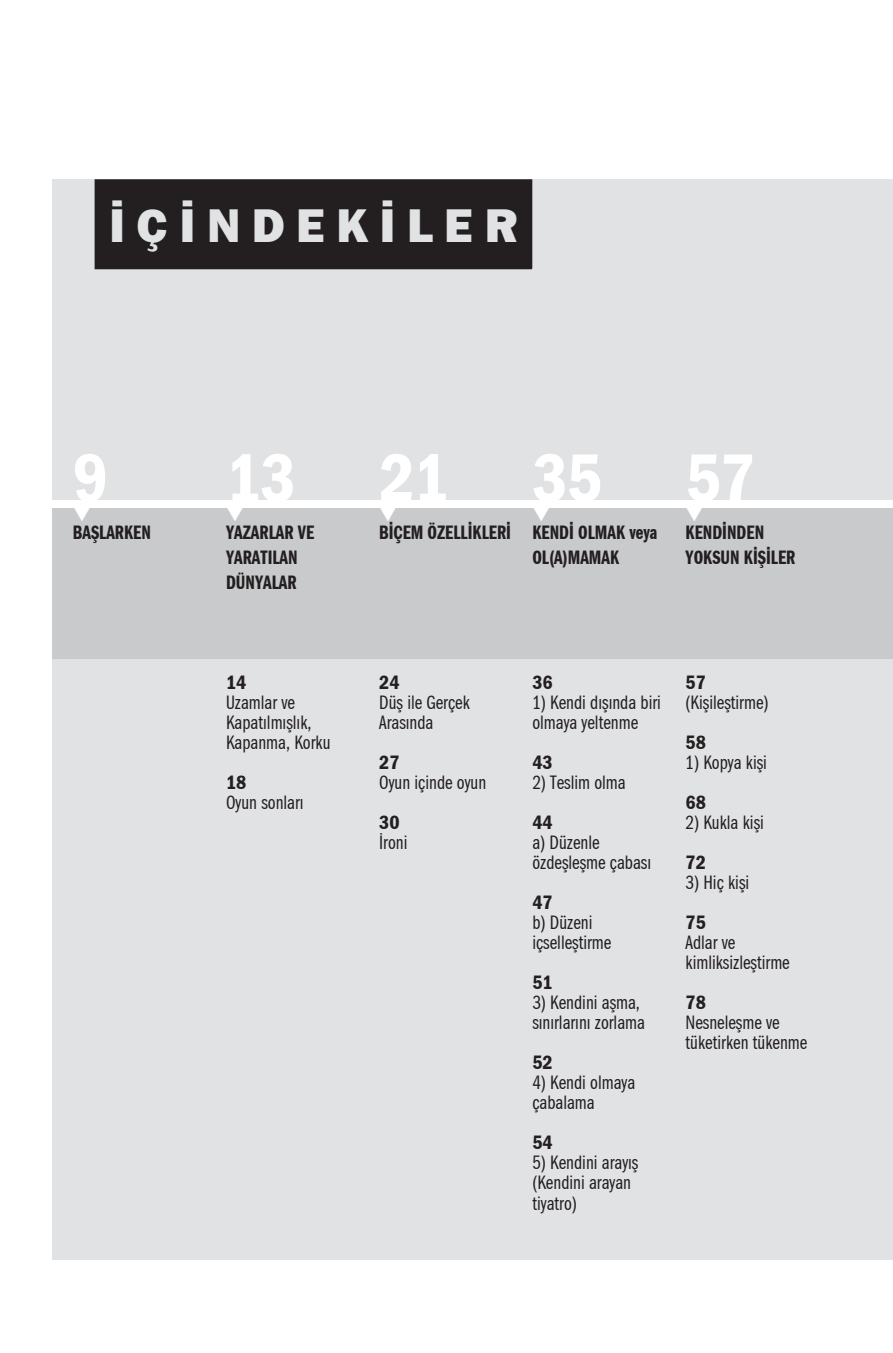
<style>
.page{position:relative;width:893px;height:1353px;background:#fff}
.page>*{position:absolute;margin:0;border:0;box-sizing:border-box;transform-origin:0 0}
.t1{font:70px "Franklin Gothic Demi Cond";letter-spacing:-.02em;color:#fff}
.t2{font:800 47.5px "Franklin Gothic";letter-spacing:.25em;color:#e1e2e4}
.t3{font:20px/20px "Franklin Gothic Book Comp";color:#231f20}
.t4{font:20px/25px "Franklin Gothic Demi Comp";color:#231f20}
.t5{font:20px "Franklin Gothic Demi Cond";color:#231f20}
</style>
<div class="page">
<div style="left:52px;top:179px;width:841px;height:1080px;background:#e1e2e4"></div>
<div style="left:52px;top:508px;width:841px;height:151px;background:#c9cacc"></div>
<div style="left:0;top:500px;width:893px;height:8px;background:#fff"></div>
<div style="left:95px;top:179px;width:437px;height:90px;background:#231f20"></div>
<h2 class="t2" style="left:110px;top:198px;width:409px">İÇİNDEKİLER</h2>
<h1 class="t1" style="left:73px;top:438px;width:37px">9</h1>
<h1 class="t1" style="left:226px;top:438px;width:531px">13 21 35 57</h1>
<p class="t4" style="left:73px;top:520px;width:80px">BAŞLARKEN</p>
<p class="t4" style="left:226px;top:520px;width:90px">YAZARLAR VE<br>YARATILAN<br>DÜNYALAR</p>
<p class="t4" style="left:532px;top:520px;width:127px;text-indent:-153px">BİÇEM ÖZELLİKLERİ KENDİ OLMAK veya<br>OL(A)MAMAK</p>
<p class="t4" style="left:685px;top:520px;width:111px">KENDİNDEN<br>YOKSUN KİŞİLER</p>
<p class="t5" style="left:226px;top:671px;width:22px">14</p>
<p class="t3" style="left:226px;top:693px;width:106px">Uzamlar ve<br>Kapatılmışlık,<br>Kapanma, Korku</p>
<p class="t5" style="left:226px;top:771px;width:22px">18</p>
<p class="t3" style="left:226px;top:793px;width:79px">Oyun sonları</p>
<p class="t5" style="left:379px;top:671px;width:22px">24</p>
<p class="t3" style="left:379px;top:693px;width:92px">Düş ile Gerçek<br>Arasında</p>
<p class="t5" style="left:379px;top:751px;width:22px">27</p>
<p class="t3" style="left:379px;top:773px;width:109px">Oyun içinde oyun</p>
<p class="t5" style="left:379px;top:811px;width:22px">30</p>
<p class="t3" style="left:379px;top:833px;width:30px">İroni</p>
<p class="t5" style="left:532px;top:671px;width:22px">36</p>
<p class="t3" style="left:532px;top:693px;width:130px">1) Kendi dışında biri olmaya yeltenme</p>
<p class="t5" style="left:532px;top:751px;width:22px">43</p>
<p class="t3" style="left:532px;top:773px;width:95px">2) Teslim olma</p>
<p class="t5" style="left:532px;top:811px;width:22px">44</p>
<p class="t3" style="left:532px;top:833px;width:120px">a) Düzenle özdeşleşme çabası</p>
<p class="t5" style="left:532px;top:891px;width:22px">47</p>
<p class="t3" style="left:532px;top:913px;width:81px">b) Düzeni içselleştirme</p>
<p class="t5" style="left:532px;top:971px;width:22px">51</p>
<p class="t3" style="left:532px;top:993px;width:114px">3) Kendini aşma, sınırlarını zorlama</p>
<p class="t5" style="left:532px;top:1051px;width:22px">52</p>
<p class="t3" style="left:532px;top:1073px;width:104px">4) Kendi olmaya çabalama</p>
<p class="t5" style="left:532px;top:1131px;width:22px">54</p>
<p class="t3" style="left:532px;top:1153px;width:107px">5) Kendini arayış (Kendini arayan tiyatro)</p>
<p class="t5" style="left:685px;top:671px;width:22px">57</p>
<p class="t3" style="left:685px;top:693px;width:85px">(Kişileştirme)</p>
<p class="t5" style="left:685px;top:731px;width:22px">58</p>
<p class="t3" style="left:685px;top:753px;width:83px">1) Kopya kişi</p>
<p class="t5" style="left:685px;top:791px;width:22px">68</p>
<p class="t3" style="left:685px;top:813px;width:80px">2) Kukla kişi</p>
<p class="t5" style="left:685px;top:851px;width:22px">72</p>
<p class="t3" style="left:685px;top:873px;width:65px">3) Hiç kişi</p>
<p class="t5" style="left:685px;top:911px;width:22px">75</p>
<p class="t3" style="left:685px;top:933px;width:106px">Adlar ve kimliksizleştirme</p>
<p class="t5" style="left:685px;top:991px;width:22px">78</p>
<p class="t3" style="left:685px;top:1013px;width:123px">Nesneleşme ve tüketirken tükenme</p>
</div>
